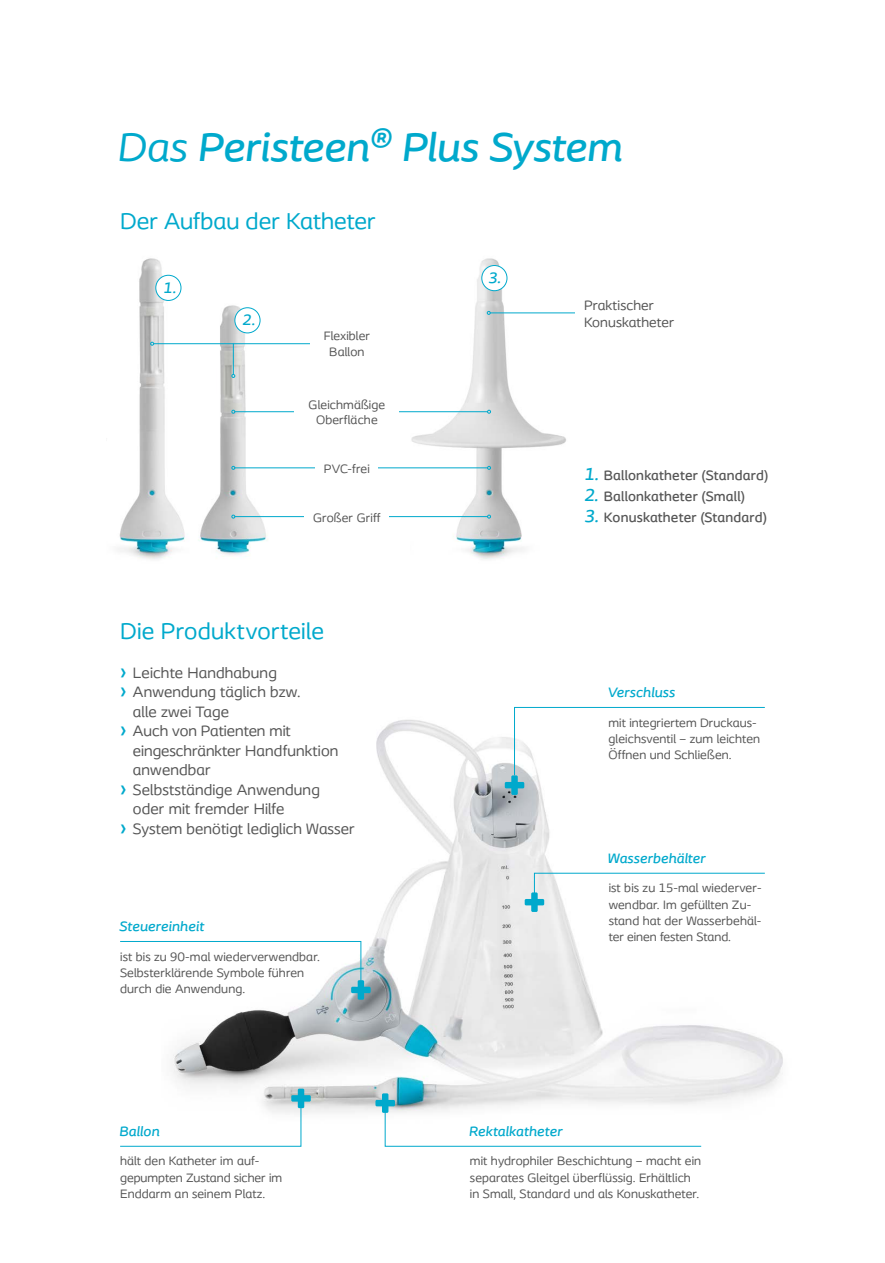
<style>
.page{position:relative;width:885px;height:1263px;background:#fff}
.page>*{position:absolute;margin:0;border:0;box-sizing:border-box;transform-origin:0 0}
.t1{font:italic 500 42px "Coloplast";letter-spacing:-.005em;color:#00a9cc}
.t2{font:24px "Coloplast";letter-spacing:.005em;color:#00a9cc}
.t3{font:15.75px "Coloplast";letter-spacing:.01em;color:#565656}
.t4{font:italic 500 15.75px "Coloplast";color:#00a9cc}
.t5{font:500 14.25px "Coloplast";letter-spacing:.015em;color:#565656}
.t6{font:italic 500 14.25px "Coloplast";letter-spacing:.01em;color:#00a9cc}
.t7{font:14.25px "Coloplast";letter-spacing:.01em;color:#565656}
.t8{font:12.75px/16.2px "Coloplast";letter-spacing:.01em;color:#565656}
.s1{font-weight:400}
.s2{font-weight:500;font-size:21px;color:#00a9cc}
.s3{font-style:italic;font-size:18px;color:#00a9cc}
</style>
<div class="page">
<img style="left:172px;top:706px;width:611px;height:441px">
<img style="left:118px;top:258px;width:76px;height:302px">
<img style="left:410px;top:258px;width:162px;height:301px">
<img style="left:194px;top:305px;width:81px;height:250px">
<svg style="left:524px;top:873px;width:241px;height:39px"></svg>
<svg style="left:120px;top:941px;width:250px;height:59px"></svg>
<svg style="left:120px;top:1089px;width:191px;height:58px"></svg>
<svg style="left:375px;top:1093px;width:326px;height:54px"></svg>
<div style="left:156px;top:275px;width:25px;height:25px;background:#fff;border-radius:50%"></div>
<div style="left:155px;top:275px;width:26px;height:26px;border:1px solid #00a9cc;border-radius:50%"></div>
<div style="left:481px;top:265px;width:26px;height:26px;background:#fff;border-radius:50%"></div>
<div style="left:481px;top:265px;width:26px;height:26px;border:1px solid #00a9cc;border-radius:50%"></div>
<hr style="left:490px;top:312px;width:100px;height:1px;background:#00a9cc">
<svg style="left:487px;top:311px;width:3px;height:4px"></svg>
<div style="left:575px;top:299px;width:111px;height:28px;background:#fff"></div>
<div style="left:235px;top:308px;width:25px;height:25px;background:#fff;border-radius:50%"></div>
<div style="left:234px;top:307px;width:26px;height:26px;border:1px solid #00a9cc;border-radius:50%"></div>
<hr style="left:154px;top:343px;width:176px;height:1px;background:#00a9cc">
<svg style="left:150px;top:342px;width:4px;height:4px"></svg>
<div style="left:311px;top:331px;width:72px;height:25px;background:#fff"></div>
<hr style="left:235px;top:411px;width:252px;height:1px;background:#00a9cc">
<svg style="left:231px;top:410px;width:4px;height:4px"></svg>
<svg style="left:487px;top:410px;width:4px;height:4px"></svg>
<div style="left:295px;top:399px;width:104px;height:25px;background:#fff"></div>
<hr style="left:235px;top:467px;width:252px;height:1px;background:#00a9cc">
<svg style="left:231px;top:466px;width:4px;height:4px"></svg>
<svg style="left:487px;top:466px;width:4px;height:4px"></svg>
<div style="left:315px;top:464px;width:63px;height:9px;background:#fff"></div>
<hr style="left:235px;top:516px;width:252px;height:1px;background:#00a9cc">
<svg style="left:231px;top:515px;width:4px;height:3px"></svg>
<svg style="left:487px;top:515px;width:4px;height:3px"></svg>
<div style="left:304px;top:512px;width:85px;height:10px;background:#fff"></div>
<hr style="left:233px;top:344px;width:1px;height:30px;background:#00a9cc">
<svg style="left:231px;top:374px;width:4px;height:4px"></svg>
<svg style="left:504px;top:707px;width:261px;height:88px"></svg>
<h1 class="t1" style="left:117px;top:122px;width:506px"><span class="s1">Das</span> Peristeen® Plus System</h1>
<h2 class="t2" style="left:120px;top:207px;width:257px">Der Aufbau der Katheter</h2>
<p class="t4" style="left:163px;top:278px;width:14px">1.</p>
<p class="t4" style="left:488px;top:268px;width:14px">3.</p>
<p class="t7" style="left:584px;top:296px;width:71px">Praktischer</p>
<p class="t4" style="left:242px;top:310px;width:14px">2.</p>
<p class="t7" style="left:584px;top:314px;width:92px">Konuskatheter</p>
<p class="t8" style="left:323px;top:328px;width:48px;line-height:15.8px;text-align:center">Flexibler<br>Ballon</p>
<p class="t8" style="left:308px;top:396px;width:78px;line-height:15.8px;text-align:center">Gleichmäßige<br>Oberfläche</p>
<p class="t8" style="left:324px;top:461px;width:47px">PVC-frei</p>
<p class="t8" style="left:313px;top:509px;width:69px">Großer Griff</p>
<h2 class="t2" style="left:120px;top:616px;width:205px">Die Produktvorteile</h2>
<p class="t3" style="left:120px;top:663px;width:158px"><span class="s2">›</span> Leichte Handhabung</p>
<p class="t3" style="left:120px;top:683px;width:182px"><span class="s2">›</span> Anwendung täglich bzw.</p>
<p class="t3" style="left:133px;top:702px;width:98px">alle zwei Tage</p>
<p class="t3" style="left:120px;top:722px;width:172px"><span class="s2">›</span> Auch von Patienten mit</p>
<p class="t3" style="left:133px;top:741px;width:207px">eingeschränkter Handfunktion</p>
<p class="t3" style="left:133px;top:761px;width:79px">anwendbar</p>
<p class="t3" style="left:120px;top:780px;width:201px"><span class="s2">›</span> Selbstständige Anwendung</p>
<p class="t3" style="left:133px;top:800px;width:153px">oder mit fremder Hilfe</p>
<p class="t3" style="left:120px;top:819px;width:236px"><span class="s2">›</span> System benötigt lediglich Wasser</p>
<p class="t6" style="left:119px;top:918px;width:86px">Steuereinheit</p>
<p class="t8" style="left:120px;top:948px;width:201px">ist bis zu 90-mal wiederverwendbar.<br>Selbsterklärende Symbole führen durch die Anwendung.</p>
<p class="t6" style="left:119px;top:1123px;width:42px">Ballon</p>
<p class="t8" style="left:120px;top:1153px;width:163px">hält den Katheter im auf&shy;gepumpten Zustand sicher im<br>Enddarm an seinem Platz.</p>
<p class="t5" style="left:584px;top:467px;width:186px"><span class="s3">1.</span> Ballonkatheter (Standard)</p>
<p class="t5" style="left:584px;top:488px;width:163px"><span class="s3">2.</span> Ballonkatheter (Small)</p>
<p class="t5" style="left:584px;top:509px;width:185px"><span class="s3">3.</span> Konuskatheter (Standard)</p>
<p class="t6" style="left:607px;top:684px;width:69px">Verschluss</p>
<p class="t8" style="left:608px;top:714px;width:153px">mit integriertem Druckaus&shy;gleichsventil – zum leichten<br>Öffnen und Schließen.</p>
<p class="t6" style="left:607px;top:850px;width:99px">Wasserbehälter</p>
<p class="t8" style="left:608px;top:880px;width:154px">ist bis zu 15-mal wiederver&shy;wendbar. Im gefüllten Zu&shy;stand hat der Wasserbehäl&shy;ter einen festen Stand.</p>
<p class="t6" style="left:469px;top:1123px;width:95px">Rektalkatheter</p>
<p class="t8" style="left:470px;top:1153px;width:233px">mit hydrophiler Beschichtung – macht ein separates Gleitgel überflüssig. Erhältlich in Small, Standard und als Konuskatheter.</p>
</div>
